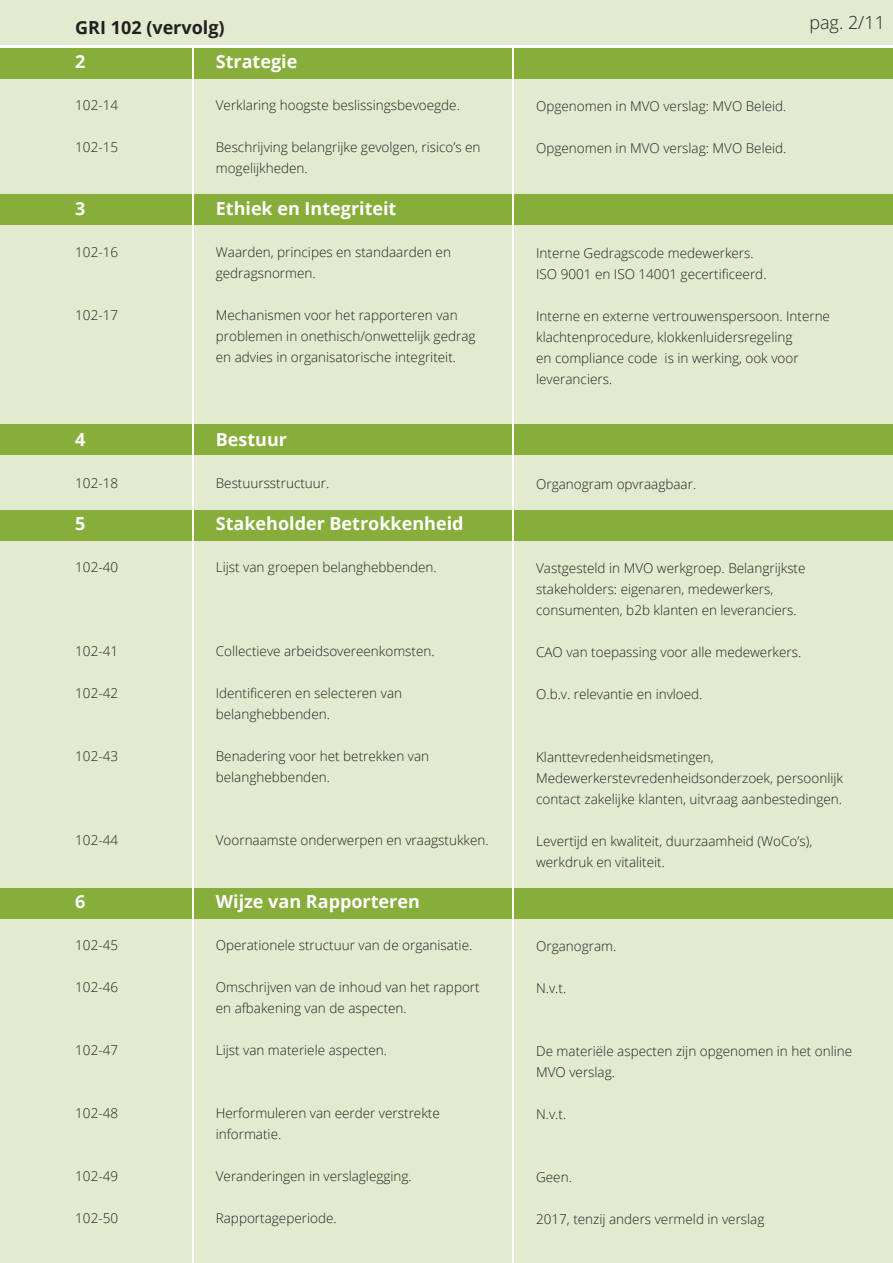
<style>
.page{position:relative;width:893px;height:1263px;background:#fff}
.page>*{position:absolute;margin:0;border:0;box-sizing:border-box;transform-origin:0 0}
.t1{font:700 18px "Open Sans";color:#fff}
.t2{font:700 18px "Open Sans";color:#231f20}
.t3{font:300 18px "Open Sans";color:#231f20}
.t4{font:300 13.5px/21px "Open Sans";color:#231f20}
</style>
<div class="page">
<div style="left:0;top:48px;width:191px;height:1215px;background:#e2ead0"></div>
<div style="left:0;top:0;width:893px;height:45px;background:#e2ead0"></div>
<div style="left:195px;top:48px;width:317px;height:1215px;background:#e2ead0"></div>
<div style="left:515px;top:48px;width:378px;height:1215px;background:#e2ead0"></div>
<div style="left:515px;top:48px;width:378px;height:31px;background:#87ae3b"></div>
<div style="left:515px;top:194px;width:378px;height:31px;background:#87ae3b"></div>
<div style="left:515px;top:424px;width:378px;height:31px;background:#87ae3b"></div>
<div style="left:515px;top:510px;width:378px;height:31px;background:#87ae3b"></div>
<div style="left:515px;top:888px;width:378px;height:30px;background:#87ae3b"></div>
<div style="left:195px;top:48px;width:317px;height:31px;background:#87ae3b"></div>
<div style="left:195px;top:194px;width:317px;height:31px;background:#87ae3b"></div>
<div style="left:195px;top:424px;width:317px;height:31px;background:#87ae3b"></div>
<div style="left:195px;top:510px;width:317px;height:31px;background:#87ae3b"></div>
<div style="left:195px;top:888px;width:317px;height:30px;background:#87ae3b"></div>
<div style="left:0;top:48px;width:191px;height:31px;background:#87ae3b"></div>
<div style="left:0;top:194px;width:191px;height:31px;background:#87ae3b"></div>
<div style="left:0;top:424px;width:191px;height:31px;background:#87ae3b"></div>
<div style="left:0;top:510px;width:191px;height:31px;background:#87ae3b"></div>
<div style="left:0;top:888px;width:191px;height:30px;background:#87ae3b"></div>
<h1 class="t2" style="left:75px;top:15px;width:151px">GRI 102 (vervolg)</h1>
<h1 class="t3" style="left:809px;top:10px;width:77px">pag. 2/11</h1>
<h1 class="t1" style="left:75px;top:49px;width:12px">2</h1>
<p class="t4" style="left:75px;top:94px;width:44px">102-14</p>
<p class="t4" style="left:75px;top:136px;width:44px">102-15</p>
<h1 class="t1" style="left:75px;top:196px;width:12px">3</h1>
<p class="t4" style="left:75px;top:241px;width:44px">102-16</p>
<p class="t4" style="left:75px;top:304px;width:44px">102-17</p>
<h1 class="t1" style="left:216px;top:49px;width:83px">Strategie</h1>
<p class="t4" style="left:216px;top:94px;width:246px">Verklaring hoogste beslissingsbevoegde.</p>
<p class="t4" style="left:216px;top:136px;width:266px">Beschrijving belangrijke gevolgen, risico’s en mogelijkheden.</p>
<h1 class="t1" style="left:216px;top:196px;width:182px">Ethiek en Integriteit</h1>
<p class="t4" style="left:216px;top:241px;width:237px">Waarden, principes en standaarden en gedragsnormen.</p>
<p class="t4" style="left:216px;top:304px;width:261px">Mechanismen voor het rapporteren van problemen in onethisch/onwettelijk gedrag en advies in organisatorische integriteit.</p>
<p class="t4" style="left:536px;top:95px;width:252px">Opgenomen in MVO verslag: MVO Beleid.</p>
<p class="t4" style="left:536px;top:137px;width:252px">Opgenomen in MVO verslag: MVO Beleid.</p>
<p class="t4" style="left:536px;top:242px;width:232px">Interne Gedragscode medewerkers.<br>ISO 9001 en ISO 14001 gecertificeerd.</p>
<p class="t4" style="left:536px;top:305px;width:295px">Interne en externe vertrouwenspersoon. Interne klachtenprocedure, klokkenluidersregeling<br>en compliance code is in werking, ook voor leveranciers.</p>
<h1 class="t1" style="left:75px;top:427px;width:12px">4</h1>
<p class="t4" style="left:75px;top:472px;width:44px">102-18</p>
<h1 class="t1" style="left:75px;top:511px;width:12px">5</h1>
<p class="t4" style="left:75px;top:556px;width:44px">102-40</p>
<p class="t4" style="left:75px;top:640px;width:44px">102-41</p>
<p class="t4" style="left:75px;top:682px;width:44px">102-42</p>
<p class="t4" style="left:75px;top:745px;width:44px">102-43</p>
<p class="t4" style="left:75px;top:829px;width:44px">102-44</p>
<h1 class="t1" style="left:216px;top:427px;width:73px">Bestuur</h1>
<p class="t4" style="left:216px;top:472px;width:115px">Bestuursstructuur.</p>
<h1 class="t1" style="left:216px;top:511px;width:249px">Stakeholder Betrokkenheid</h1>
<p class="t4" style="left:216px;top:556px;width:222px">Lijst van groepen belanghebbenden.</p>
<p class="t4" style="left:216px;top:640px;width:220px">Collectieve arbeidsovereenkomsten.</p>
<p class="t4" style="left:216px;top:682px;width:188px">Identificeren en selecteren van belanghebbenden.</p>
<p class="t4" style="left:216px;top:745px;width:215px">Benadering voor het betrekken van belanghebbenden.</p>
<p class="t4" style="left:216px;top:829px;width:274px">Voornaamste onderwerpen en vraagstukken.</p>
<p class="t4" style="left:536px;top:473px;width:162px">Organogram opvraagbaar.</p>
<p class="t4" style="left:536px;top:557px;width:271px">Vastgesteld in MVO werkgroep. Belangrijkste stakeholders: eigenaren, medewerkers, consumenten, b2b klanten en leveranciers.</p>
<p class="t4" style="left:536px;top:641px;width:267px">CAO van toepassing voor alle medewerkers.</p>
<p class="t4" style="left:536px;top:683px;width:168px">O.b.v. relevantie en invloed.</p>
<p class="t4" style="left:536px;top:746px;width:308px">Klanttevredenheidsmetingen,<br>Medewerkerstevredenheidsonderzoek, persoonlijk contact zakelijke klanten, uitvraag aanbestedingen.</p>
<p class="t4" style="left:536px;top:830px;width:278px">Levertijd en kwaliteit, duurzaamheid (WoCo’s), werkdruk en vitaliteit.</p>
<h1 class="t1" style="left:75px;top:889px;width:12px">6</h1>
<p class="t4" style="left:75px;top:934px;width:44px">102-45</p>
<p class="t4" style="left:75px;top:976px;width:44px">102-46</p>
<p class="t4" style="left:75px;top:1039px;width:44px">102-47</p>
<p class="t4" style="left:75px;top:1102px;width:44px">102-48</p>
<p class="t4" style="left:75px;top:1165px;width:44px">102-49</p>
<p class="t4" style="left:75px;top:1207px;width:44px">102-50</p>
<h1 class="t1" style="left:216px;top:889px;width:206px">Wijze van Rapporteren</h1>
<p class="t4" style="left:216px;top:934px;width:258px">Operationele structuur van de organisatie.</p>
<p class="t4" style="left:216px;top:976px;width:265px">Omschrijven van de inhoud van het rapport en afbakening van de aspecten.</p>
<p class="t4" style="left:216px;top:1039px;width:173px">Lijst van materiele aspecten.</p>
<p class="t4" style="left:216px;top:1102px;width:225px">Herformuleren van eerder verstrekte informatie.</p>
<p class="t4" style="left:216px;top:1165px;width:198px">Veranderingen in verslaglegging.</p>
<p class="t4" style="left:216px;top:1207px;width:122px">Rapportageperiode.</p>
<p class="t4" style="left:536px;top:935px;width:82px">Organogram.</p>
<p class="t4" style="left:536px;top:977px;width:32px">N.v.t.</p>
<p class="t4" style="left:536px;top:1040px;width:318px">De materiële aspecten zijn opgenomen in het online<br>MVO verslag.</p>
<p class="t4" style="left:536px;top:1103px;width:32px">N.v.t.</p>
<p class="t4" style="left:536px;top:1166px;width:37px">Geen.</p>
<p class="t4" style="left:536px;top:1208px;width:230px">2017, tenzij anders vermeld in verslag</p>
</div>
